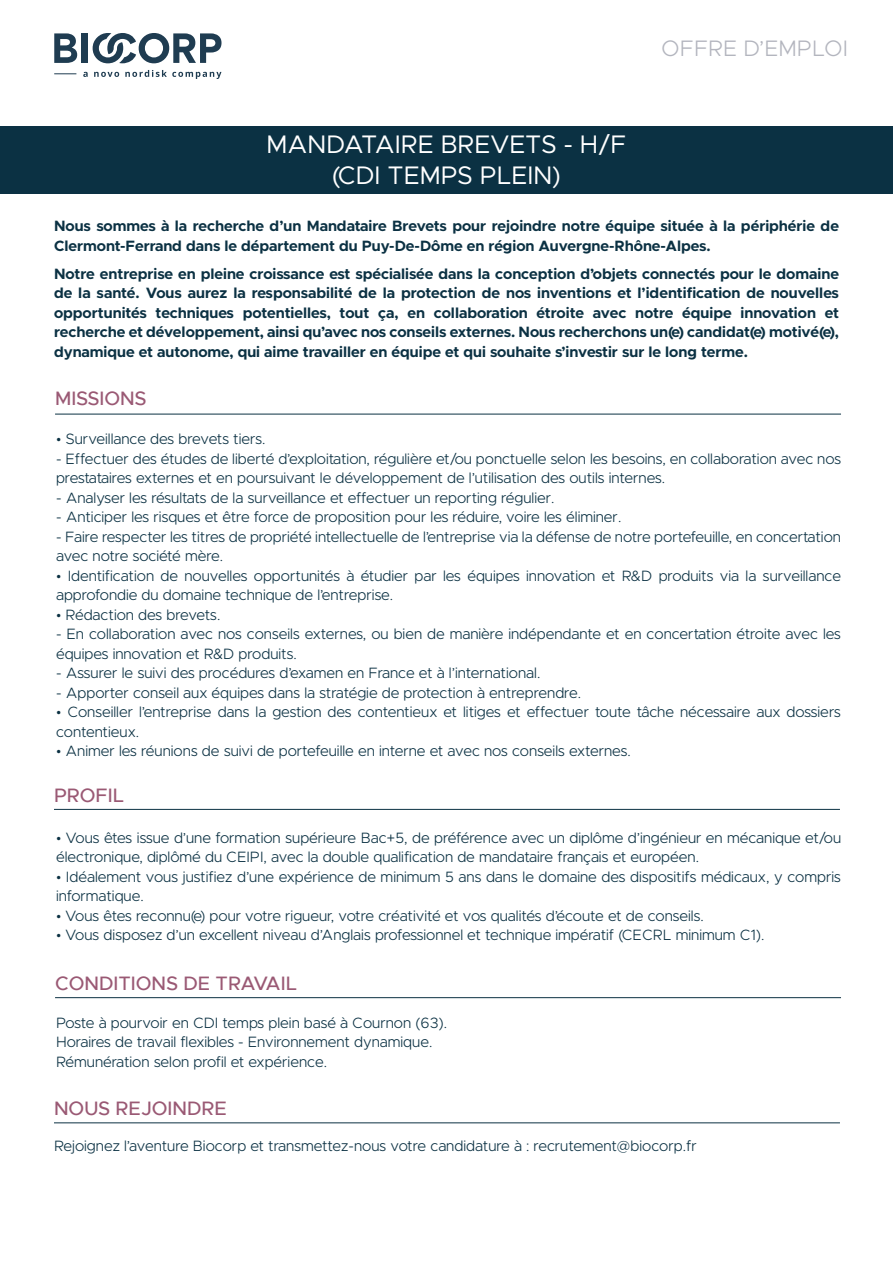
<style>
.page{position:relative;width:893px;height:1263px;background:#fff}
.page>*{position:absolute;margin:0;border:0;box-sizing:border-box;transform-origin:0 0}
.t1{font:25.5px/30.6px "Metropolis";color:#fff;text-align:center}
.t2{font:300 22.5px "Metropolis";color:#b3b5be}
.t3{font:500 19.5px "Metropolis";color:#9a5974}
.t4{font:300 15px/19.5px "Metropolis";color:#0b3143}
.t5{font:700 15px/19.5px "Metropolis";color:#0b3143}
</style>
<div class="page">
<div style="left:0;top:126px;width:893px;height:68px;background:#0b3143"></div>
<svg style="left:54px;top:33px;width:23px;height:30px"></svg>
<div style="left:82px;top:33px;width:6px;height:30px;background:#1f3c51"></div>
<svg style="left:93px;top:33px;width:128px;height:30px"></svg>
<svg style="left:83px;top:72px;width:5px;height:5px"></svg>
<svg style="left:94px;top:72px;width:25px;height:5px"></svg>
<svg style="left:125px;top:70px;width:96px;height:9px"></svg>
<svg style="left:54px;top:73px;width:22px;height:1px"></svg>
<hr style="left:54px;top:1122px;width:786px;height:1px;background:#0b3143">
<hr style="left:55px;top:414px;width:786px;height:1px;background:#0b3143">
<hr style="left:55px;top:997px;width:786px;height:1px;background:#0b3143">
<hr style="left:54px;top:809px;width:786px;height:1px;background:#0b3143">
<h2 class="t2" style="left:661px;top:34px;width:188px">OFFRE D’EMPLOI</h2>
<h1 class="t1" style="left:267px;top:129px;width:361px">MANDATAIRE BREVETS - H/F (CDI TEMPS PLEIN)</h1>
<p class="t5" style="left:54px;top:216px;width:786px">Nous sommes à la recherche d’un Mandataire Brevets pour rejoindre notre équipe située à la périphérie de<br>Clermont-Ferrand dans le département du Puy-De-Dôme en région Auvergne-Rhône-Alpes.</p>
<p class="t5" style="left:54px;top:264px;width:786px;text-align:justify">Notre entreprise en pleine croissance est spécialisée dans la conception d’objets connectés pour le domaine de la santé. Vous aurez la responsabilité de la protection de nos inventions et l’identification de nouvelles opportunités techniques potentielles, tout ça, en collaboration étroite avec notre équipe innovation et recherche et développement, ainsi qu’avec nos conseils externes. Nous recherchons un(e) candidat(e) motivé(e), dynamique et autonome, qui aime travailler en équipe et qui souhaite s’investir sur le long terme.</p>
<h3 class="t3" style="left:55px;top:386px;width:93px">MISSIONS</h3>
<p class="t4" style="left:56px;top:429px;width:211px">• Surveillance des brevets tiers.</p>
<p class="t4" style="left:56px;top:449px;width:786px">- Effectuer des études de liberté d’exploitation, régulière et/ou ponctuelle selon les besoins, en collaboration avec nos prestataires externes et en poursuivant le développement de l’utilisation des outils internes.</p>
<p class="t4" style="left:56px;top:488px;width:500px">- Analyser les résultats de la surveillance et effectuer un reporting régulier.</p>
<p class="t4" style="left:56px;top:507px;width:567px">- Anticiper les risques et être force de proposition pour les réduire, voire les éliminer.</p>
<p class="t4" style="left:56px;top:527px;width:786px">- Faire respecter les titres de propriété intellectuelle de l’entreprise via la défense de notre portefeuille, en concertation avec notre société mère.</p>
<p class="t4" style="left:56px;top:566px;width:786px">• Identification de nouvelles opportunités à étudier par les équipes innovation et R&amp;D produits via la surveillance approfondie du domaine technique de l’entreprise.</p>
<p class="t4" style="left:56px;top:605px;width:166px">• Rédaction des brevets.</p>
<p class="t4" style="left:56px;top:624px;width:786px">- En collaboration avec nos conseils externes, ou bien de manière indépendante et en concertation étroite avec les équipes innovation et R&amp;D produits.</p>
<p class="t4" style="left:56px;top:663px;width:486px">- Assurer le suivi des procédures d’examen en France et à l’international.</p>
<p class="t4" style="left:56px;top:683px;width:527px">- Apporter conseil aux équipes dans la stratégie de protection à entreprendre.</p>
<p class="t4" style="left:56px;top:702px;width:786px">• Conseiller l’entreprise dans la gestion des contentieux et litiges et effectuer toute tâche nécessaire aux dossiers contentieux.</p>
<p class="t4" style="left:56px;top:741px;width:576px">• Animer les réunions de suivi de portefeuille en interne et avec nos conseils externes.</p>
<h3 class="t3" style="left:54px;top:783px;width:72px">PROFIL</h3>
<p class="t4" style="left:56px;top:828px;width:786px">• Vous êtes issue d’une formation supérieure Bac+5, de préférence avec un diplôme d’ingénieur en mécanique et/ou électronique, diplômé du CEIPI, avec la double qualification de mandataire français et européen.</p>
<p class="t4" style="left:56px;top:867px;width:786px">• Idéalement vous justifiez d’une expérience de minimum 5 ans dans le domaine des dispositifs médicaux, y compris informatique.</p>
<p class="t4" style="left:56px;top:906px;width:649px">• Vous êtes reconnu(e) pour votre rigueur, votre créativité et vos qualités d’écoute et de conseils.</p>
<p class="t4" style="left:56px;top:925px;width:710px">• Vous disposez d’un excellent niveau d’Anglais professionnel et technique impératif (CECRL minimum C1).</p>
<h3 class="t3" style="left:55px;top:971px;width:243px">CONDITIONS DE TRAVAIL</h3>
<p class="t4" style="left:56px;top:1013px;width:393px">Poste à pourvoir en CDI temps plein basé à Cournon (63).<br>Horaires de travail flexibles - Environnement dynamique.<br>Rémunération selon profil et expérience.</p>
<h3 class="t3" style="left:54px;top:1096px;width:174px">NOUS REJOINDRE</h3>
<p class="t4" style="left:54px;top:1136px;width:644px">Rejoignez l’aventure Biocorp et transmettez-nous votre candidature à : recrutement@biocorp.fr</p>
</div>
